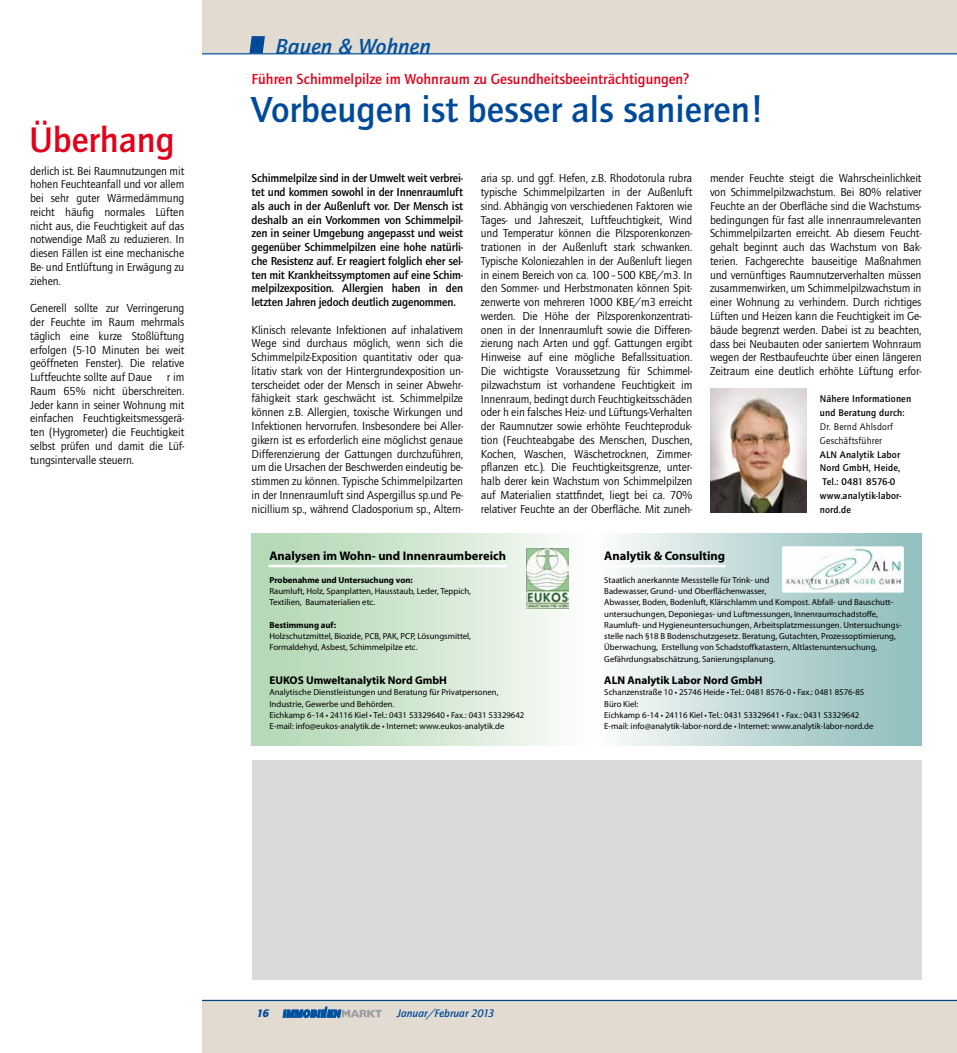
<style>
.page{position:relative;width:957px;height:1053px;background:#fff}
.page>*{position:absolute;margin:0;border:0;box-sizing:border-box;transform-origin:0 0}
.t1{font:700 37.5px "Quay Itc T";color:#004a99}
.t2{font:700 36.75px "Quay Itc T";color:#e2001a}
.t3{font:italic 700 22.5px "Quay Itc T";color:#00519e}
.t4{font:700 15px "Quay Itc T";color:#e2001a}
.t5{font:700 12.5px "Myriad Pro";color:#000}
.t6{font:11.88px/13.8px "Quay Itc T";letter-spacing:-.01em;color:#000;text-align:justify}
.t7{font:700 11.88px/13.8px "Quay Itc T";letter-spacing:-.015em;color:#000;text-align:justify}
.t8{font:700 11.25px "Myriad Pro";color:#000}
.t9{font:italic 700 11.25px "Quay Itc T";color:#004a99}
.t10{font:italic 900 11.25px "Quay Itc T";color:#004a99}
.t11{font:700 10px/13.8px "Quay Itc T";letter-spacing:.015em;color:#000}
.t12{font:10px/13.8px "Quay Itc T";letter-spacing:.015em;color:#000}
.t13{font:8.75px/11.2px "Myriad Pro";color:#000}
.t14{font:700 8.75px "Myriad Pro";color:#000}
</style>
<div class="page">
<div style="left:202px;top:0;width:755px;height:53px;background:#e1dbd2"></div>
<hr style="left:956px;top:0;width:1px;height:53px;background:#dee1f0">
<div style="left:202px;top:999px;width:755px;height:53px;background:#e1dbd2"></div>
<svg style="left:252px;top:533px;width:669px;height:212px;background:#cce2d7"></svg>
<div style="left:782px;top:546px;width:122px;height:46px;background:#fff;border-radius:2px"></div>
<img style="left:785px;top:548px;width:116px;height:42px">
<img style="left:526px;top:548px;width:42px;height:60px">
<hr style="left:269px;top:564px;width:237px;height:3px;background:#fff">
<hr style="left:605px;top:564px;width:120px;height:3px;background:#fff">
<div style="left:252px;top:760px;width:669px;height:219px;background:#d9dadb"></div>
<img style="left:710px;top:388px;width:97px;height:124px">
<svg style="left:249px;top:36px;width:16px;height:17px"></svg>
<svg style="left:283px;top:1006px;width:99px;height:11px"></svg>
<hr style="left:202px;top:53px;width:755px;height:1px;background:#00519e">
<hr style="left:202px;top:999px;width:755px;height:1px;background:#00519e">
<h2 class="t2" style="left:29px;top:119px;width:147px">Überhang</h2>
<p class="t6" style="left:30px;top:164px;width:156px">derlich ist. Bei Raumnutzungen mit hohen Feuchteanfall und vor allem bei sehr guter Wärmedämmung reicht häufig normales Lüften nicht aus, die Feuchtigkeit auf das notwendige Maß zu reduzieren. In diesen Fällen ist eine mechanische Be- und Entlüftung in Erwägung zu ziehen.</p>
<p class="t6" style="left:30px;top:301px;width:156px">Generell sollte zur Verringerung der Feuchte im Raum mehrmals täglich eine kurze Stoßlüftung erfolgen (5-10 Minuten bei weit geöffneten Fenster). Die relative Luftfeuchte sollte auf Daue</p>
<p class="t6" style="left:30px;top:370px;width:156px;text-indent:137px">r im Raum 65% nicht überschreiten.<br>Jeder kann in seiner Wohnung mit einfachen Feuchtigkeitsmessgerä&shy;ten (Hygrometer) die Feuchtigkeit selbst prüfen und damit die Lüf&shy;tungsintervalle steuern.</p>
<h3 class="t3" style="left:275px;top:33px;width:157px">Bauen &amp; Wohnen</h3>
<p class="t4" style="left:252px;top:71px;width:439px">Führen Schimmelpilze im Wohnraum zu Gesundheitsbeeinträchtigungen?</p>
<h1 class="t1" style="left:252px;top:87px;width:514px">Vorbeugen ist besser als sanieren!</h1>
<p class="t6" style="left:481px;top:171px;width:213px">aria sp. und ggf. Hefen, z.B. Rhodotorula rubra typische Schimmelpilzarten in der Außenluft sind. Abhängig von verschiedenen Faktoren wie Tages- und Jahreszeit, Luftfeuchtigkeit, Wind und Temperatur können die Pilzsporenkonzen&shy;trationen in der Außenluft stark schwanken.<br>Typische Koloniezahlen in der Außenluft liegen in einem Bereich von ca. 100 –500 KBE/m3. In den Sommer- und Herbstmonaten können Spit&shy;zenwerte von mehreren 1000 KBE/m3 erreicht werden. Die Höhe der Pilzsporenkonzentrati&shy;onen in der Innenraumluft sowie die Differen&shy;zierung nach Arten und ggf. Gattungen ergibt Hinweise auf eine mögliche Befallssituation.<br>Die wichtigste Voraussetzung für Schimmel&shy;pilzwachstum ist vorhandene Feuchtigkeit im Innenraum, bedingt durch Feuchtigkeitsschäden oder h ein falsches Heiz- und Lüftungs-Verhalten der Raumnutzer sowie erhöhte Feuchteproduk&shy;tion (Feuchteabgabe des Menschen, Duschen, Kochen, Waschen, Wäschetrocknen, Zimmer&shy;pflanzen etc.). Die Feuchtigkeitsgrenze, unter&shy;halb derer kein Wachstum von Schimmelpilzen auf Materialien stattfindet, liegt bei ca. 70% relativer Feuchte an der Oberfläche. Mit zuneh-</p>
<p class="t6" style="left:710px;top:171px;width:213px">mender Feuchte steigt die Wahrscheinlichkeit von Schimmelpilzwachstum. Bei 80% relativer Feuchte an der Oberfläche sind die Wachstums&shy;bedingungen für fast alle innenraumrelevanten Schimmelpilzarten erreicht. Ab diesem Feucht&shy;gehalt beginnt auch das Wachstum von Bak&shy;terien. Fachgerechte bauseitige Maßnahmen und vernünftiges Raumnutzerverhalten müssen zusammenwirken, um Schimmelpilzwachstum in einer Wohnung zu verhindern. Durch richtiges Lüften und Heizen kann die Feuchtigkeit im Ge&shy;bäude begrenzt werden. Dabei ist zu beachten, dass bei Neubauten oder saniertem Wohnraum wegen der Restbaufeuchte über einen längeren Zeitraum eine deutlich erhöhte Lüftung erfor-</p>
<p class="t5" style="left:269px;top:548px;width:238px">Analysen im Wohn- und Innenraumbereich</p>
<p class="t14" style="left:269px;top:574px;width:145px">Probenahme und Untersuchung von:</p>
<p class="t13" style="left:269px;top:585px;width:203px">Raumluft, Holz, Spanplatten, Hausstaub, Leder, Teppich,<br>Textilien, Baumaterialien etc.</p>
<p class="t14" style="left:269px;top:619px;width:68px">Bestimmung auf:</p>
<p class="t13" style="left:269px;top:630px;width:203px">Holzschutzmittel, Biozide, PCB, PAK, PCP, Lösungsmittel,<br>Formaldehyd, Asbest, Schimmelpilze etc.</p>
<p class="t8" style="left:269px;top:673px;width:179px">EUKOS Umweltanalytik Nord GmbH</p>
<p class="t13" style="left:269px;top:686px;width:257px">Analytische Dienstleistungen und Beratung für Privatpersonen, Industrie, Gewerbe und Behörden.<br>Eichkamp 6-14 • 24116 Kiel • Tel.: 0431 53329640 • Fax.: 0431 53329642<br>E-mail: info@eukos-analytik.de • Internet: www.eukos-analytik.de</p>
<p class="t7" style="left:252px;top:171px;width:213px">Schimmelpilze sind in der Umwelt weit verbrei&shy;tet und kommen sowohl in der Innenraumluft als auch in der Außenluft vor. Der Mensch ist deshalb an ein Vorkommen von Schimmelpil&shy;zen in seiner Umgebung angepasst und weist gegenüber Schimmelpilzen eine hohe natürli&shy;che Resistenz auf. Er reagiert folglich eher sel&shy;ten mit Krankheitssymptomen auf eine Schim&shy;melpilzexposition. Allergien haben in den letzten Jahren jedoch deutlich zugenommen.</p>
<p class="t6" style="left:252px;top:322px;width:213px">Klinisch relevante Infektionen auf inhalativem Wege sind durchaus möglich, wenn sich die Schimmelpilz-Exposition quantitativ oder qua&shy;litativ stark von der Hintergrundexposition un&shy;terscheidet oder der Mensch in seiner Abwehr&shy;fähigkeit stark geschwächt ist. Schimmelpilze können z.B. Allergien, toxische Wirkungen und Infektionen hervorrufen. Insbesondere bei Aller&shy;gikern ist es erforderlich eine möglichst genaue Differenzierung der Gattungen durchzuführen, um die Ursachen der Beschwerden eindeutig be&shy;stimmen zu können. Typische Schimmelpilzarten in der Innenraumluft sind Aspergillus sp.und Pe&shy;nicillium sp., während Cladosporium sp., Altern-</p>
<p class="t11" style="left:820px;top:392px;width:93px">Nähere Informationen und Beratung durch:</p>
<p class="t12" style="left:820px;top:419px;width:75px">Dr. Bernd Ahlsdorf<br>Geschäftsführer</p>
<p class="t11" style="left:820px;top:447px;width:83px">ALN Analytik Labor<br>Nord GmbH, Heide,<br>Tel.: 0481 8576-0 www.analytik-labor&shy;nord.de</p>
<p class="t5" style="left:604px;top:548px;width:122px">Analytik &amp; Consulting</p>
<p class="t13" style="left:604px;top:574px;width:299px">Staatlich anerkannte Messstelle für Trink- und<br>Badewasser, Grund- und Oberflächenwasser,<br>Abwasser, Boden, Bodenluft, Klärschlamm und Kompost. Abfall- und Bauschutt&shy;untersuchungen, Deponiegas- und Luftmessungen, Innenraumschadstoffe, Raumluft- und Hygieneuntersuchungen, Arbeitsplatzmessungen. Untersuchungs&shy;stelle nach §18 B Bodenschutzgesetz. Beratung, Gutachten, Prozessoptimierung, Überwachung, Erstellung von Schadstoffkatastern, Altlastenuntersuchung, Gefährdungsabschätzung, Sanierungsplanung.</p>
<p class="t8" style="left:604px;top:673px;width:160px">ALN Analytik Labor Nord GmbH</p>
<p class="t13" style="left:604px;top:686px;width:271px">Schanzenstraße 10 • 25746 Heide • Tel.: 0481 8576-0 • Fax.: 0481 8576-85<br>Büro Kiel:<br>Eichkamp 6-14 • 24116 Kiel • Tel.: 0431 53329641 • Fax.: 0431 53329642<br>E-mail: info@analytik-labor-nord.de • Internet: www.analytik-labor-nord.de</p>
<p class="t10" style="left:257px;top:1006px;width:14px">16</p>
<p class="t9" style="left:397px;top:1006px;width:99px">Januar/Februar 2013</p>
</div>
